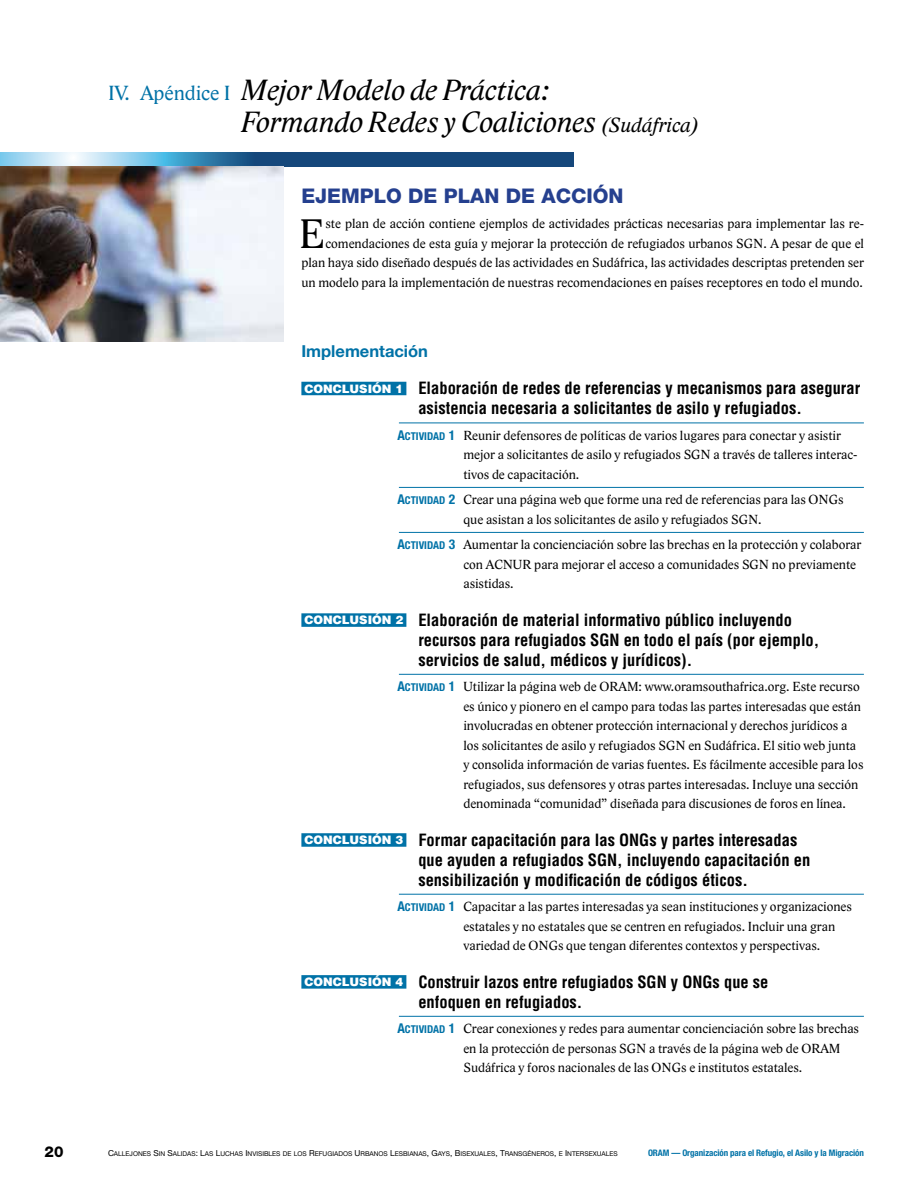
<style>
.page{position:relative;width:918px;height:1188px;background:#fff}
.page>*{position:absolute;margin:0;border:0;box-sizing:border-box;transform-origin:0 0}
.t1{font:42.3px "Lido STF";color:#000}
.t2{font:italic 30px/31.5px "Lido STF";color:#000}
.t3{font:800 20.25px "Helvetica Neue";color:#25408f}
.t4{font:700 condensed 16.5px/19.8px "Helvetica";color:#000}
.t5{font:700 16.5px "Helvetica Neue";color:#0072a7}
.t6{font:800 15px "Helvetica Neue";color:#000}
.t7{font:13.5px/19.5px "Lido STF";color:#000}
.t8{font:700 condensed 9px "Helvetica Neue";letter-spacing:-.01em;color:#0072a7}
.t9{font:6.6px "Helvetica Neue Roman SC800";color:#000}
.s1{font-style:normal;font-size:21px;color:#0072a7}
.s2{font-size:21px}
.s3{font-weight:900;font-stretch:normal;font-size:11.7px;color:#fff}
.s4{font-family:"Helvetica Neue Bold Cond SC800";color:#0072a7}
.s5{font-family:"Helvetica Neue Bold Cond SC800";font-size:10.8px;color:#0072a7}
.s6{font-size:8.25px}
</style>
<div class="page">
<div style="left:301px;top:382px;width:105px;height:13px;background:#0072a7"></div>
<hr style="left:399px;top:423px;width:465px;height:1px;background:#0072a7">
<hr style="left:399px;top:487px;width:465px;height:1px;background:#0072a7">
<hr style="left:399px;top:532px;width:465px;height:1px;background:#0072a7">
<div style="left:301px;top:613px;width:105px;height:14px;background:#0072a7"></div>
<hr style="left:399px;top:674px;width:465px;height:1px;background:#0072a7">
<div style="left:301px;top:833px;width:105px;height:14px;background:#0072a7"></div>
<hr style="left:399px;top:894px;width:465px;height:1px;background:#0072a7">
<div style="left:301px;top:975px;width:105px;height:14px;background:#0072a7"></div>
<hr style="left:399px;top:1016px;width:465px;height:1px;background:#0072a7">
<svg style="left:0;top:152px;width:574px;height:15px;background:#4679a2"></svg>
<img style="left:0;top:167px;width:284px;height:175px">
<h2 class="t2" style="left:241px;top:74px;width:459px;text-indent:-133px"><span class="s1">IV. Apéndice I</span> Mejor Modelo de Práctica:<br>Formando Redes y Coaliciones <span class="s2">(Sudáfrica)</span></h2>
<h3 class="t3" style="left:301px;top:183px;width:324px">EJEMPLO DE PLAN DE ACCIÓN</h3>
<h1 class="t1" style="left:299px;top:208px;width:28px">E</h1>
<p class="t7" style="left:301px;top:214px;width:564px;text-align:right">ste plan de acción contiene ejemplos de actividades prácticas necesarias para implementar las re&shy;comendaciones de esta guía y mejorar la protección de refugiados urbanos SGN. A pesar de que el plan haya sido diseñado después de las actividades en Sudáfrica, las actividades descriptas pretenden ser un modelo para la implementación de nuestras recomendaciones en países receptores en todo el mundo.</p>
<p class="t5" style="left:301px;top:341px;width:128px">Implementación</p>
<p class="t4" style="left:418px;top:378px;width:443px;text-indent:-114px"><span class="s3">CONCLUSIÓN 1</span> Elaboración de redes de referencias y mecanismos para asegurar asistencia necesaria a solicitantes de asilo y refugiados.</p>
<p class="t7" style="left:463px;top:426px;width:396px;text-indent:-66px"><span class="s4">A</span><span class="s5">CTIVIDAD</span> <span class="s4">1</span> Reunir defensores de políticas de varios lugares para conectar y asistir mejor a solicitantes de asilo y refugiados SGN a través de talleres interac&shy;tivos de capacitación.</p>
<p class="t7" style="left:463px;top:490px;width:382px;text-indent:-66px"><span class="s4">A</span><span class="s5">CTIVIDAD</span> <span class="s4">2</span> Crear una página web que forme una red de referencias para las ONGs que asistan a los solicitantes de asilo y refugiados SGN.</p>
<p class="t7" style="left:463px;top:535px;width:400px;text-indent:-66px"><span class="s4">A</span><span class="s5">CTIVIDAD</span> <span class="s4">3</span> Aumentar la concienciación sobre las brechas en la protección y colaborar con ACNUR para mejorar el acceso a comunidades SGN no previamente asistidas.</p>
<p class="t4" style="left:418px;top:610px;width:402px;text-indent:-114px"><span class="s3">CONCLUSIÓN 2</span> Elaboración de material informativo público incluyendo recursos para refugiados SGN en todo el país (por ejemplo, servicios de salud, médicos y jurídicos).</p>
<p class="t7" style="left:463px;top:677px;width:402px;text-indent:-66px"><span class="s4">A</span><span class="s5">CTIVIDAD</span> <span class="s4">1</span> Utilizar la página web de ORAM: www.oramsouthafrica.org. Este recurso es único y pionero en el campo para todas las partes interesadas que están involucradas en obtener protección internacional y derechos jurídicos a los solicitantes de asilo y refugiados SGN en Sudáfrica. El sitio web junta y consolida información de varias fuentes. Es fácilmente accesible para los refugiados, sus defensores y otras partes interesadas. Incluye una sección denominada “comunidad” diseñada para discusiones de foros en línea.</p>
<p class="t4" style="left:418px;top:830px;width:393px;text-indent:-114px"><span class="s3">CONCLUSIÓN 3</span> Formar capacitación para las ONGs y partes interesadas que ayuden a refugiados SGN, incluyendo capacitación en sensibilización y modificación de códigos éticos.</p>
<p class="t7" style="left:463px;top:897px;width:390px;text-indent:-66px"><span class="s4">A</span><span class="s5">CTIVIDAD</span> <span class="s4">1</span> Capacitar a las partes interesadas ya sean instituciones y organizaciones estatales y no estatales que se centren en refugiados. Incluir una gran variedad de ONGs que tengan diferentes contextos y perspectivas.</p>
<p class="t4" style="left:418px;top:972px;width:352px;text-indent:-114px"><span class="s3">CONCLUSIÓN 4</span> Construir lazos entre refugiados SGN y ONGs que se enfoquen en refugiados.</p>
<p class="t7" style="left:463px;top:1019px;width:397px;text-indent:-66px"><span class="s4">A</span><span class="s5">CTIVIDAD</span> <span class="s4">1</span> Crear conexiones y redes para aumentar concienciación sobre las brechas en la protección de personas SGN a través de la página web de ORAM<br>Sudáfrica y foros nacionales de las ONGs e institutos estatales.</p>
<p class="t6" style="left:45px;top:1143px;width:20px">20</p>
<p class="t9" style="left:108px;top:1150px;width:511px"><span class="s6">C</span>ALLEJONES <span class="s6">S</span>IN <span class="s6">S</span>ALIDAS<span class="s6">: L</span>AS <span class="s6">L</span>UCHAS <span class="s6">I</span> NVISIBLES DE LOS <span class="s6">R</span>EFUGIADOS <span class="s6">U</span> RBANOS <span class="s6">L</span>ESBIANAS<span class="s6">, G</span>AYS<span class="s6">, B</span>ISEXUALES<span class="s6">, T</span>RANSGÉNEROS<span class="s6">,</span> E <span class="s6">I</span> NTERSEXUALES</p>
<p class="t8" style="left:648px;top:1147px;width:217px">ORAM — Organización para el Refugio, el Asilo y la Migración</p>
</div>
